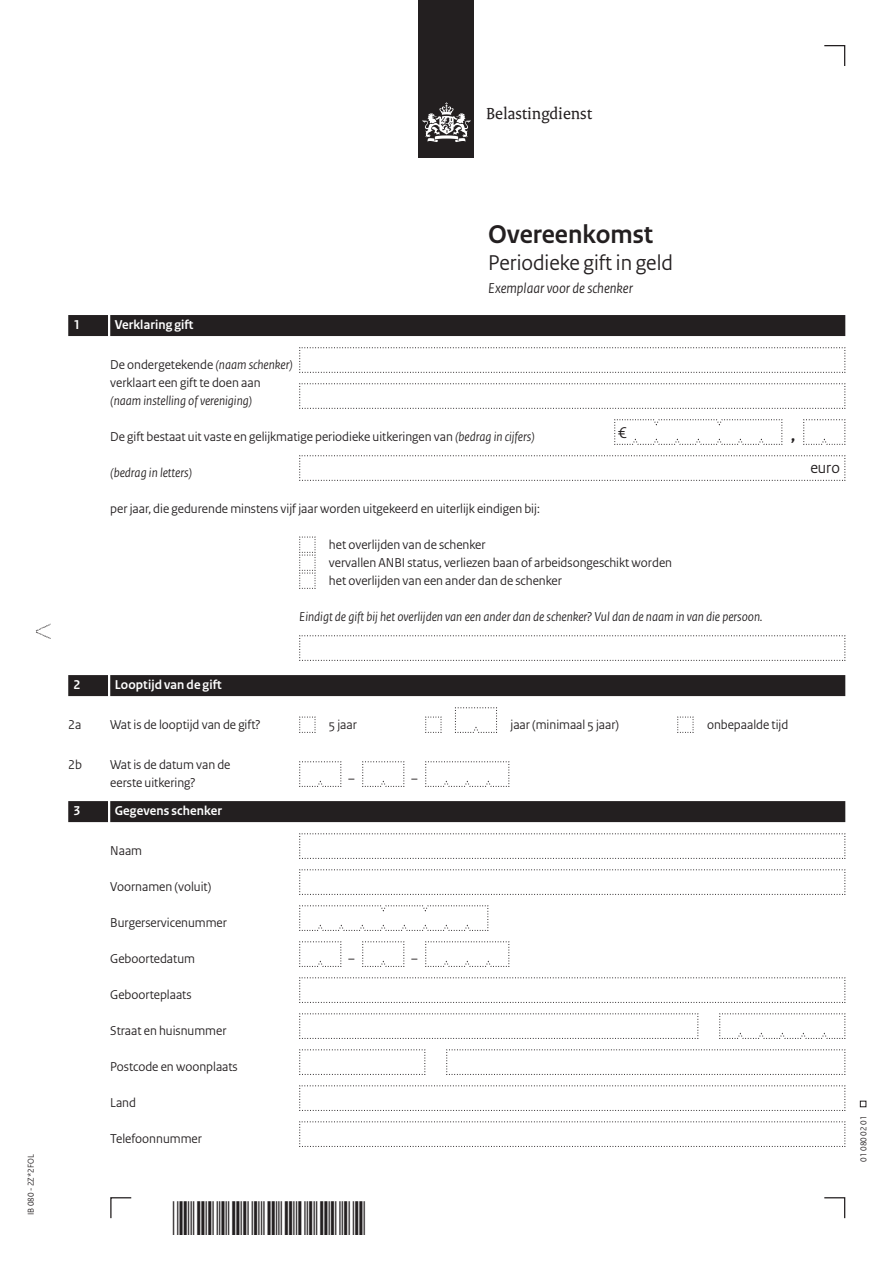
<style>
.page{position:relative;width:893px;height:1263px;background:#fff}
.page>*{position:absolute;margin:0;border:0;box-sizing:border-box;transform-origin:0 0}
.t1{font:700 27px "Rijksoverheid Sans Heading";color:#231f20}
.t2{font:22.5px "Rijksoverheid Sans Heading";color:#231f20}
.t3{font:700 18px "Rijksoverheid Sans Heading";color:#231f20}
.t4{font:17.25px "Rijksoverheid Serif";color:#231f20}
.t5{font:16.5px "Rijksoverheid Sans Heading";color:#231f20}
.t6{font:italic 15px "Rijksoverheid Sans Heading";color:#231f20}
.t7{font:13.5px/18px "Rijksoverheid Sans Heading";color:#231f20}
.t8{font:italic 13.5px "Rijksoverheid Sans Heading";color:#231f20}
.t9{font:700 13.5px "Rijksoverheid Sans Heading";letter-spacing:.01em;color:#fff}
.t10{font:9px "Rijksoverheid Sans Heading";color:#231f20}
.s1{font-style:italic}
</style>
<div class="page">
<svg style="left:824px;top:1197px;width:22px;height:22px"></svg>
<svg style="left:110px;top:1197px;width:22px;height:22px"></svg>
<svg style="left:824px;top:45px;width:22px;height:21px"></svg>
<svg style="left:860px;top:1101px;width:6px;height:6px"></svg>
<div style="left:419px;top:0;width:55px;height:158px;background:#231f20"></div>
<svg style="left:423px;top:102px;width:47px;height:40px"></svg>
<svg style="left:36px;top:624px;width:15px;height:15px"></svg>
<div style="left:110px;top:315px;width:735px;height:21px;background:#231f20"></div>
<div style="left:68px;top:315px;width:40px;height:21px;background:#231f20"></div>
<div style="left:110px;top:675px;width:735px;height:21px;background:#231f20"></div>
<div style="left:68px;top:675px;width:40px;height:21px;background:#231f20"></div>
<div style="left:110px;top:801px;width:735px;height:21px;background:#231f20"></div>
<div style="left:68px;top:801px;width:40px;height:21px;background:#231f20"></div>
<svg style="left:299px;top:347px;width:547px;height:26px"></svg>
<svg style="left:299px;top:383px;width:547px;height:26px"></svg>
<svg style="left:614px;top:419px;width:169px;height:26px"></svg>
<svg style="left:803px;top:419px;width:43px;height:26px"></svg>
<svg style="left:299px;top:455px;width:547px;height:26px"></svg>
<svg style="left:299px;top:536px;width:17px;height:53px"></svg>
<svg style="left:299px;top:635px;width:547px;height:26px"></svg>
<svg style="left:299px;top:716px;width:17px;height:17px"></svg>
<svg style="left:425px;top:716px;width:17px;height:17px"></svg>
<svg style="left:455px;top:707px;width:42px;height:26px"></svg>
<svg style="left:677px;top:716px;width:17px;height:17px"></svg>
<svg style="left:299px;top:761px;width:43px;height:26px"></svg>
<svg style="left:362px;top:761px;width:43px;height:26px"></svg>
<svg style="left:425px;top:761px;width:85px;height:26px"></svg>
<svg style="left:299px;top:833px;width:547px;height:26px"></svg>
<svg style="left:299px;top:869px;width:547px;height:26px"></svg>
<svg style="left:299px;top:905px;width:190px;height:26px"></svg>
<svg style="left:299px;top:941px;width:43px;height:26px"></svg>
<svg style="left:362px;top:941px;width:43px;height:26px"></svg>
<svg style="left:425px;top:941px;width:85px;height:26px"></svg>
<svg style="left:299px;top:977px;width:547px;height:26px"></svg>
<svg style="left:299px;top:1013px;width:400px;height:26px"></svg>
<svg style="left:719px;top:1013px;width:127px;height:26px"></svg>
<svg style="left:299px;top:1049px;width:127px;height:26px"></svg>
<svg style="left:446px;top:1049px;width:400px;height:26px"></svg>
<svg style="left:299px;top:1085px;width:547px;height:26px"></svg>
<svg style="left:299px;top:1121px;width:547px;height:26px"></svg>
<p class="t4" style="left:486px;top:103px;width:107px">Belastingdienst</p>
<p class="t10" style="left:26px;top:1215px;width:62px;rotate:-90deg">IB 080 - 2Z*2FOL</p>
<h1 class="t1" style="left:488px;top:219px;width:166px">Overeenkomst</h1>
<h2 class="t2" style="left:488px;top:250px;width:186px">Periodieke gift in geld</h2>
<p class="t6" style="left:488px;top:279px;width:146px">Exemplaar voor de schenker</p>
<p class="t9" style="left:74px;top:317px;width:8px">1</p>
<p class="t9" style="left:115px;top:317px;width:80px">Verklaring gift</p>
<p class="t7" style="left:110px;top:356px;width:184px">De ondergetekende <span class="s1">(naam schenker) </span>verklaart een gift te doen aan</p>
<p class="t8" style="left:110px;top:393px;width:143px">(naam instelling of vereniging)</p>
<p class="t7" style="left:110px;top:428px;width:426px">De gift bestaat uit vaste en gelijkmatige periodieke uitkeringen van <span class="s1">(bedrag in cijfers)</span></p>
<p class="t5" style="left:618px;top:423px;width:10px">€</p>
<h3 class="t3" style="left:791px;top:425px;width:6px">,</h3>
<p class="t8" style="left:110px;top:465px;width:83px">(bedrag in letters)</p>
<p class="t5" style="left:810px;top:458px;width:31px">euro</p>
<p class="t7" style="left:110px;top:500px;width:431px">per jaar, die gedurende minstens vijf jaar worden uitgekeerd en uiterlijk eindigen bij:</p>
<p class="t7" style="left:329px;top:536px;width:345px">het overlijden van de schenker<br>vervallen ANBI status, verliezen baan of arbeidsongeschikt worden het overlijden van een ander dan de schenker</p>
<p class="t8" style="left:299px;top:609px;width:465px">Eindigt de gift bij het overlijden van een ander dan de schenker? Vul dan de naam in van die persoon.</p>
<p class="t9" style="left:74px;top:677px;width:8px">2</p>
<p class="t9" style="left:115px;top:677px;width:108px">Looptijd van de gift</p>
<p class="t7" style="left:68px;top:716px;width:15px">2a</p>
<p class="t7" style="left:110px;top:716px;width:152px">Wat is de looptijd van de gift?</p>
<p class="t7" style="left:329px;top:716px;width:29px">5 jaar</p>
<p class="t7" style="left:510px;top:716px;width:110px">jaar (minimaal 5 jaar)</p>
<p class="t7" style="left:707px;top:716px;width:83px">onbepaalde tijd</p>
<p class="t7" style="left:68px;top:756px;width:15px">2b</p>
<p class="t7" style="left:110px;top:756px;width:122px">Wat is de datum van de eerste uitkering?</p>
<p class="t7" style="left:348px;top:770px;width:8px">–</p>
<p class="t7" style="left:411px;top:770px;width:8px">–</p>
<p class="t9" style="left:74px;top:803px;width:8px">3</p>
<p class="t9" style="left:115px;top:803px;width:109px">Gegevens schenker</p>
<p class="t7" style="left:110px;top:842px;width:33px">Naam</p>
<p class="t7" style="left:110px;top:878px;width:103px">Voornamen (voluit)</p>
<p class="t7" style="left:110px;top:914px;width:118px">Burgerservicenummer</p>
<p class="t7" style="left:110px;top:950px;width:86px">Geboortedatum</p>
<p class="t7" style="left:348px;top:950px;width:8px">–</p>
<p class="t7" style="left:411px;top:950px;width:8px">–</p>
<p class="t7" style="left:110px;top:986px;width:83px">Geboorteplaats</p>
<p class="t7" style="left:110px;top:1022px;width:118px">Straat en huisnummer</p>
<p class="t7" style="left:110px;top:1058px;width:129px">Postcode en woonplaats</p>
<p class="t7" style="left:110px;top:1094px;width:27px">Land</p>
<p class="t7" style="left:110px;top:1130px;width:93px">Telefoonnummer</p>
<p class="t10" style="left:858px;top:1161px;width:47px;rotate:-90deg">01 080 02 01</p>
</div>
